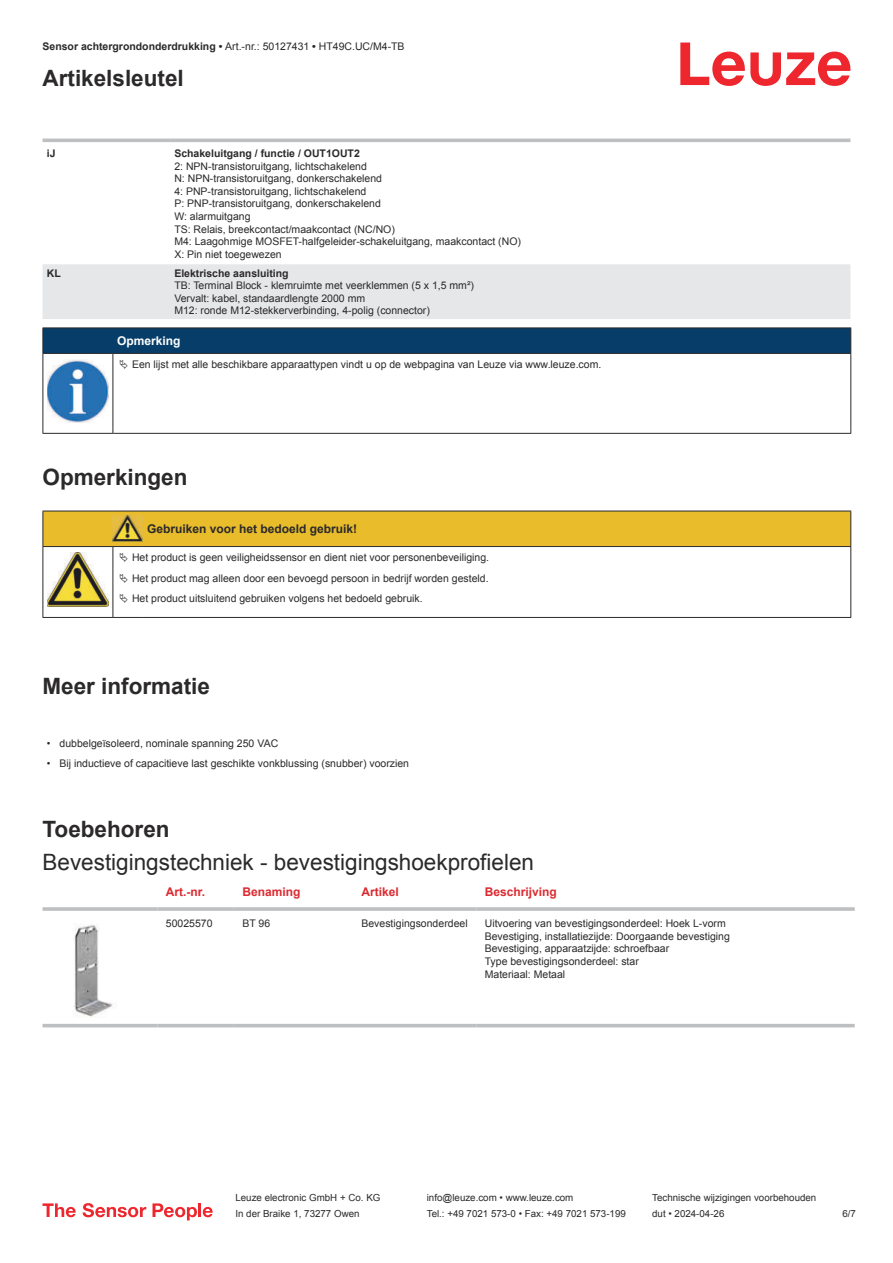
<style>
.page{position:relative;width:893px;height:1263px;background:#fff}
.page>*{position:absolute;margin:0;border:0;box-sizing:border-box;transform-origin:0 0}
.t1{font:700 22.5px "Arial";color:#2b292a}
.t2{font:22.5px "Arial";color:#2b292a}
.t3{font:700 12px "Arial";color:#db2a30}
.t4{font:700 12px "Arial";color:#2b292a}
.t5{font:700 12px "Arial";color:#fff}
.t6{font:10.5px/12.6px "Arial";color:#2b292a}
.t7{font:700 10.5px "Arial";color:#2b292a}
.t8{font:9.75px "Arial";color:#2b292a}
.s1{font-weight:400}
</style>
<div class="page">
<svg style="left:680px;top:43px;width:170px;height:43px"></svg>
<svg style="left:43px;top:138px;width:807px;height:1px"></svg>
<div style="left:43px;top:264px;width:807px;height:55px;background:#e6e7e9"></div>
<hr style="left:43px;top:139px;width:127px;height:3px;background:#bdbfc1">
<hr style="left:170px;top:139px;width:680px;height:3px;background:#bdbfc1">
<svg style="left:43px;top:1023px;width:812px;height:5px;fill:#eff0f0"></svg>
<hr style="left:43px;top:907px;width:114px;height:4px;background:#bdbfc1">
<hr style="left:157px;top:907px;width:77px;height:4px;background:#c8cacc">
<hr style="left:234px;top:907px;width:119px;height:4px;background:#c3c5c7">
<hr style="left:353px;top:907px;width:123px;height:4px;background:#bdbfc1">
<hr style="left:476px;top:907px;width:379px;height:4px;background:#c8cacc">
<hr style="left:43px;top:1024px;width:114px;height:3px;background:#bdbfc1">
<hr style="left:157px;top:1024px;width:77px;height:3px;background:#bdbfc1">
<hr style="left:234px;top:1024px;width:119px;height:3px;background:#bdbfc1">
<hr style="left:353px;top:1024px;width:123px;height:3px;background:#bdbfc1">
<hr style="left:476px;top:1024px;width:379px;height:3px;background:#bdbfc1">
<img style="left:73px;top:924px;width:44px;height:93px">
<svg style="left:43px;top:1203px;width:33px;height:14px"></svg>
<svg style="left:83px;top:1203px;width:63px;height:14px"></svg>
<svg style="left:153px;top:1203px;width:44px;height:17px"></svg>
<hr style="left:198px;top:1203px;width:3px;height:14px;background:#ed272d">
<svg style="left:203px;top:1207px;width:10px;height:10px"></svg>
<svg style="left:44px;top:354px;width:806px;height:79px"></svg>
<hr style="left:43px;top:353px;width:70px;height:1px;background:#2b292a">
<div style="left:43px;top:328px;width:808px;height:25px;background:#063d69"></div>
<hr style="left:113px;top:353px;width:738px;height:1px;background:#2b292a">
<hr style="left:43px;top:354px;width:1px;height:75px;background:#2b292a">
<hr style="left:113px;top:354px;width:1px;height:75px;background:#2b292a">
<hr style="left:850px;top:354px;width:1px;height:75px;background:#2b292a">
<hr style="left:43px;top:433px;width:70px;height:1px;background:#2b292a">
<hr style="left:113px;top:433px;width:738px;height:1px;background:#2b292a">
<img style="left:47px;top:360px;width:61px;height:63px">
<div style="left:115px;top:354px;width:734px;height:21px;background:#fff"></div>
<hr style="left:43px;top:617px;width:70px;height:1px;background:#2b292a">
<hr style="left:113px;top:617px;width:30px;height:1px;background:#2b292a">
<hr style="left:143px;top:617px;width:708px;height:1px;background:#2b292a">
<svg style="left:43px;top:511px;width:808px;height:106px"></svg>
<p class="t7" style="left:43px;top:43px;width:364px">Sensor achtergrondonderdrukking • <span class="s1">Art.-nr.: 50127431</span> • <span class="s1">HT49C.UC/M4-TB</span></p>
<h1 class="t1" style="left:43px;top:70px;width:143px">Artikelsleutel</h1>
<p class="t7" style="left:47px;top:149px;width:10px">iJ</p>
<p class="t7" style="left:174px;top:149px;width:187px">Schakeluitgang / functie / OUT1OUT2</p>
<p class="t6" style="left:174px;top:161px;width:348px">2: NPN-transistoruitgang, lichtschakelend<br>N: NPN-transistoruitgang, donkerschakelend<br>4: PNP-transistoruitgang, lichtschakelend<br>P: PNP-transistoruitgang, donkerschakelend<br>W: alarmuitgang<br>TS: Relais, breekcontact/maakcontact (NC/NO)<br>M4: Laagohmige MOSFET-halfgeleider-schakeluitgang, maakcontact (NO)<br>X: Pin niet toegewezen</p>
<p class="t7" style="left:47px;top:269px;width:15px">KL</p>
<p class="t7" style="left:174px;top:269px;width:116px">Elektrische aansluiting</p>
<p class="t6" style="left:174px;top:280px;width:301px">TB: Terminal Block - klemruimte met veerklemmen (5 x 1,5 mm²)<br>Vervalt: kabel, standaardlengte 2000 mm<br>M12: ronde M12-stekkerverbinding, 4-polig (connector)</p>
<p class="t5" style="left:117px;top:336px;width:65px">Opmerking</p>
<p class="t6" style="left:132px;top:359px;width:471px">Een lijst met alle beschikbare apparaattypen vindt u op de webpagina van Leuze via www.leuze.com.</p>
<h1 class="t1" style="left:43px;top:468px;width:147px">Opmerkingen</h1>
<p class="t4" style="left:147px;top:524px;width:212px">Gebruiken voor het bedoeld gebruik!</p>
<p class="t6" style="left:132px;top:548px;width:359px;line-height:20.2px;text-align:justify">Het product is geen veiligheidssensor en dient niet voor personenbeveiliging.<br>Het product mag alleen door een bevoegd persoon in bedrijf worden gesteld.<br>Het product uitsluitend gebruiken volgens het bedoeld gebruik.</p>
<h1 class="t1" style="left:43px;top:678px;width:169px">Meer informatie</h1>
<p class="t6" style="left:47px;top:738px;width:233px">• dubbelgeïsoleerd, nominale spanning 250 VAC</p>
<p class="t6" style="left:47px;top:758px;width:364px">• Bij inductieve of capacitieve last geschikte vonkblussing (snubber) voorzien</p>
<h1 class="t1" style="left:43px;top:820px;width:129px">Toebehoren</h1>
<h1 class="t2" style="left:43px;top:853px;width:493px">Bevestigingstechniek - bevestigingshoekprofielen</h1>
<p class="t3" style="left:166px;top:888px;width:41px">Art.-nr.</p>
<p class="t3" style="left:242px;top:888px;width:60px">Benaming</p>
<p class="t3" style="left:361px;top:888px;width:39px">Artikel</p>
<p class="t3" style="left:485px;top:888px;width:74px">Beschrijving</p>
<p class="t6" style="left:166px;top:918px;width:48px">50025570</p>
<p class="t6" style="left:242px;top:918px;width:29px">BT 96</p>
<p class="t6" style="left:361px;top:918px;width:108px">Bevestigingsonderdeel</p>
<p class="t6" style="left:485px;top:918px;width:247px">Uitvoering van bevestigingsonderdeel: Hoek L-vorm Bevestiging, installatiezijde: Doorgaande bevestiging Bevestiging, apparaatzijde: schroefbaar<br>Type bevestigingsonderdeel: star<br>Materiaal: Metaal</p>
<p class="t8" style="left:235px;top:1194px;width:146px">Leuze electronic GmbH + Co. KG</p>
<p class="t8" style="left:427px;top:1194px;width:148px">info@leuze.com • www.leuze.com</p>
<p class="t8" style="left:652px;top:1194px;width:166px">Technische wijzigingen voorbehouden</p>
<p class="t8" style="left:235px;top:1210px;width:126px">In der Braike 1, 73277 Owen</p>
<p class="t8" style="left:427px;top:1210px;width:201px">Tel.: +49 7021 573-0 • Fax: +49 7021 573-199</p>
<p class="t8" style="left:652px;top:1210px;width:74px">dut • 2024-04-26</p>
<p class="t8" style="left:842px;top:1210px;width:15px">6 /7</p>
</div>
